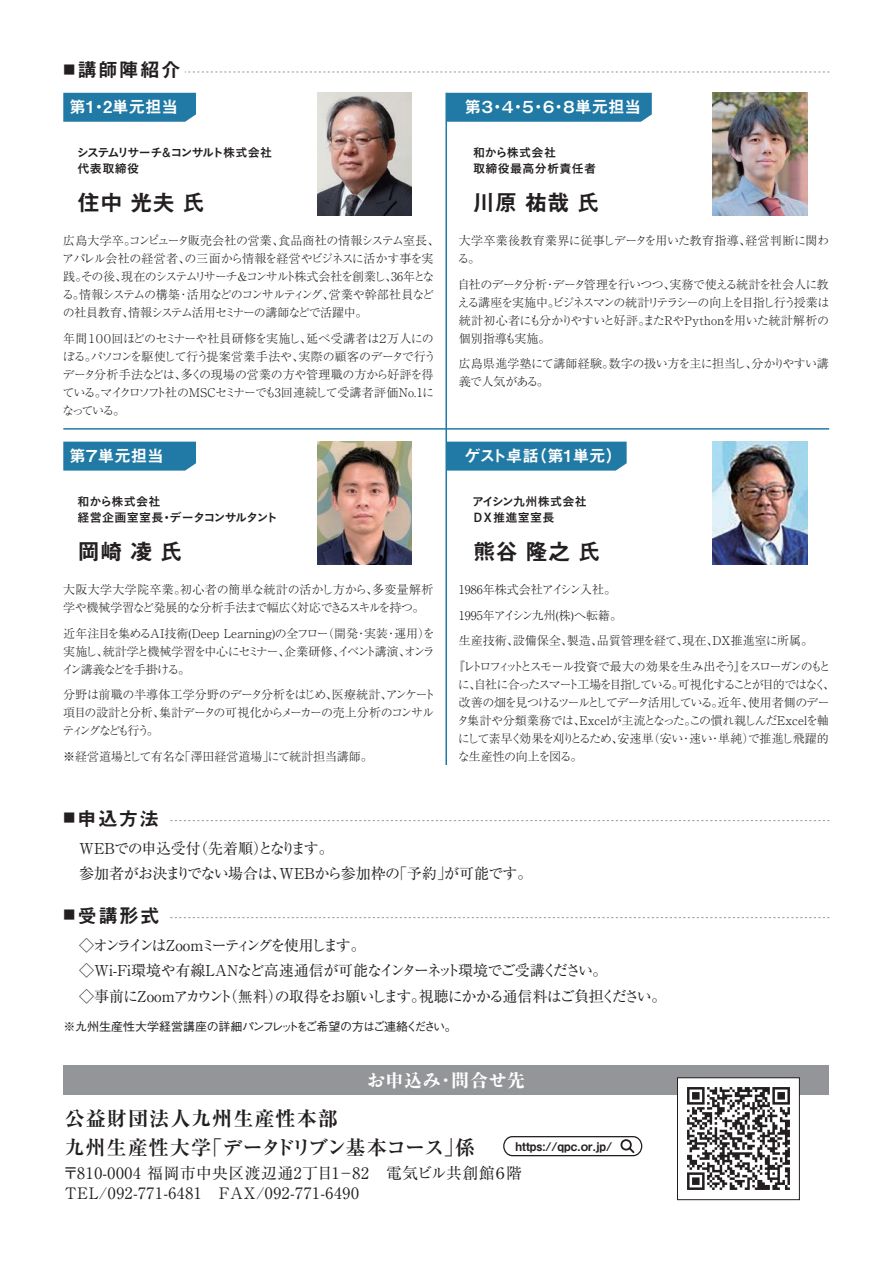
<style>
.page{position:relative;width:893px;height:1263px;background:#fff}
.page>*{position:absolute;margin:0;border:0;box-sizing:border-box;transform-origin:0 0}
.t1{font:22.5px "Midashi Go Pr 5 MB31";color:#231f20}
.t2{font:700 20.1px "Ryumin Pro";letter-spacing:-.035em;color:#231f20}
.t3{font:700 expanded 20.1px "Ryumin Pro";letter-spacing:.05em;color:#231f20}
.t4{font:19.5px "Midashi Go Pr 5 MB31";letter-spacing:.075em;color:#231f20}
.t5{font:800 18px "Ryumin Pro";color:#fff}
.t6{font:16.5px "Midashi Go Pr 5 MB31";color:#fff}
.t7{font:15.75px/20.2px "Ryumin Pro";letter-spacing:.04em;color:#231f20}
.t8{font:15px/25.5px "Ryumin Pro";letter-spacing:-.085em;color:#231f20}
.t9{font:15px/25.5px "Ryumin Pro";letter-spacing:-.055em;color:#231f20}
.t10{font:300 12px/18px "Ryumin Pro";letter-spacing:-.04em;color:#231f20}
.t11{font:300 12px/18px "Ryumin Pro";letter-spacing:-.07em;color:#231f20}
.t12{font:300 12px/18px "Ryumin Pro";letter-spacing:-.095em;color:#231f20}
.t13{font:300 12px/18px "Ryumin Pro";letter-spacing:-.085em;color:#231f20}
.t14{font:300 12px/18px "Ryumin Pro";letter-spacing:-.01em;color:#231f20}
.t15{font:300 12px "Ryumin Pro";color:#231f20}
.t16{font:300 12px "Ryumin Pro";letter-spacing:-.12em;color:#231f20}
.t17{font:500 12px "Gothic BBB Pro";letter-spacing:-.03em;color:#231f20}
.t18{font:300 12px/18px "Ryumin Pro";letter-spacing:.03em;color:#231f20}
.t19{font:12px/15.9px "Koburina Go Std W6";letter-spacing:.025em;color:#231f20}
.t20{font:300 12px "Ryumin Pro";letter-spacing:-.02em;color:#231f20}
.t21{font:12px/15.9px "Koburina Go Std W6";letter-spacing:-.01em;color:#231f20}
.t22{font:12px/15.9px "Koburina Go Std W6";letter-spacing:-.065em;color:#231f20}
.t23{font:12px "Midashi Go Pr 5 MB31";color:#231f20}
.t24{font:300 12px "Ryumin Pro";letter-spacing:-.005em;color:#231f20}
.s1{font-family:"Antique Std ANM";font-weight:400}
.s2{font-weight:700;font-stretch:expanded}
</style>
<div class="page">
<div style="left:447px;top:93px;width:205px;height:29px;background:#217aa5"></div>
<svg style="left:185px;top:72px;width:644px;height:1px"></svg>
<svg style="left:503px;top:1136px;width:139px;height:20px"></svg>
<div style="left:63px;top:1065px;width:766px;height:30px;background:#939598"></div>
<svg style="left:170px;top:917px;width:659px;height:1px"></svg>
<svg style="left:170px;top:820px;width:659px;height:1px"></svg>
<hr style="left:63px;top:428px;width:766px;height:2px;background:#217aa5">
<hr style="left:445px;top:93px;width:2px;height:672px;background:#217aa5">
<div style="left:63px;top:93px;width:133px;height:29px;background:#217aa5"></div>
<img style="left:317px;top:93px;width:95px;height:123px">
<img style="left:713px;top:93px;width:94px;height:123px">
<div style="left:447px;top:442px;width:180px;height:29px;background:#217aa5"></div>
<div style="left:63px;top:442px;width:133px;height:29px;background:#217aa5"></div>
<img style="left:317px;top:442px;width:95px;height:122px">
<img style="left:713px;top:442px;width:94px;height:122px">
<img style="left:677px;top:1078px;width:122px;height:122px">
<h3 class="t4" style="left:63px;top:54px;width:140px"><sup>■</sup> 講師陣紹介　</h3>
<h3 class="t6" style="left:69px;top:93px;width:110px">第1・2単元担当</h3>
<p class="t22" style="left:77px;top:145px;width:197px">システムリサーチ&amp;コンサルト株式会社代表取締役</p>
<h1 class="t1" style="left:78px;top:184px;width:129px">住中 光夫 氏</h1>
<p class="t11" style="left:62px;top:231px;width:379px">広島大学卒。コンピュータ販売会社の営業、食品商社の情報システム室長、アパレル会社の経営者、の三面から情報を経営やビジネスに活かす事を実践。その後、現在のシステムリサーチ＆コンサルト株式会社を創業し、36年となる。情報システムの構築・活用などのコンサルティング、営業や幹部社員などの社員教育、情報システム活用セミナーの講師などで活躍中。</p>
<p class="t10" style="left:62px;top:328px;width:375px">年間１００回ほどのセミナーや社員研修を実施し、延べ受講者は２万人にのぼる。パソコンを駆使して行う提案営業手法や、実際の顧客のデータで行うデータ分析手法などは、多くの現場の営業の方や管理職の方から好評を得ている。マイクロソフト社のMSCセミナーでも3回連続して受講者評価No.1になっている。</p>
<h3 class="t6" style="left:465px;top:93px;width:178px">第３・４・５・６・８単元担当</h3>
<p class="t19" style="left:473px;top:145px;width:125px">和から株式会社<br>取締役最高分析責任者</p>
<h1 class="t1" style="left:473px;top:184px;width:129px">川原 祐哉 氏</h1>
<p class="t18" style="left:457px;top:231px;width:373px">大学卒業後教育業界に従事しデータを用いた教育指導、経営判断に関わる。</p>
<p class="t10" style="left:458px;top:274px;width:373px;text-align:justify">自社のデータ分析・データ管理を行いつつ、実務で使える統計を社会人に教える講座を実施中。ビジネスマンの統計リテラシーの向上を目指し行う授業は統計初心者にも分かりやすいと好評。またRやPythonを用いた統計解析の個別指導も実施。</p>
<p class="t10" style="left:459px;top:354px;width:372px">広島県進学塾にて講師経験。数字の扱い方を主に担当し、分かりやすい講義で人気がある。</p>
<h3 class="t6" style="left:69px;top:442px;width:96px">第７単元担当</h3>
<h3 class="t6" style="left:464px;top:442px;width:160px">ゲスト卓話（第1単元）</h3>
<p class="t21" style="left:78px;top:494px;width:202px">和から株式会社<br>経営企画室室長・データコンサルタント</p>
<h1 class="t1" style="left:78px;top:533px;width:106px">岡崎 凌 氏</h1>
<p class="t14" style="left:63px;top:580px;width:372px">大阪大学大学院卒業。初心者の簡単な統計の活かし方から、多変量解析学や機械学習など発展的な分析手法まで幅広く対応できるスキルを持つ。</p>
<p class="t10" style="left:62px;top:623px;width:375px;text-align:justify">近年注目を集めるAI技術(Deep Learning)の全フロー（開発・実装・運用）を実施し、統計学と機械学習を中心にセミナー、企業研修、イベント講演、オンライン講義などを手掛ける。</p>
<p class="t13" style="left:63px;top:685px;width:375px">分野は前職の半導体工学分野のデータ分析をはじめ、医療統計、アンケート項目の設計と分析、集計データの可視化からメーカーの売上分析のコンサルティングなども行う。</p>
<p class="t20" style="left:63px;top:747px;width:311px">※経営道場として有名な「澤田経営道場」にて統計担当講師。</p>
<p class="t19" style="left:472px;top:494px;width:116px">アイシン九州株式会社<br>ＤＸ推進室室長</p>
<h1 class="t1" style="left:473px;top:533px;width:129px">熊谷 隆之 氏</h1>
<p class="t15" style="left:459px;top:580px;width:159px">1986年株式会社アイシン入社。</p>
<p class="t24" style="left:459px;top:606px;width:165px">1995年アイシン九州(株)へ転籍。</p>
<p class="t15" style="left:459px;top:631px;width:356px">生産技術、設備保全、製造、品質管理を経て、現在、DX推進室に所属。</p>
<p class="t16" style="left:453px;top:657px;width:380px">『レトロフィットとスモール投資で最大の効果を生み出そう』をスローガンのもと</p>
<p class="t12" style="left:457px;top:674px;width:379px">に、自社に合ったスマート工場を目指している。可視化することが目的ではなく、改善の畑を見つけるツールとしてデータ活用している。近年、使用者側のデータ集計や分類業務では、Excelが主流となった。この慣れ親しんだExcelを軸にして素早く効果を刈りとるため、安速単（安い・速い・単純）で推進し飛躍的な生産性の向上を図る。</p>
<h3 class="t4" style="left:63px;top:803px;width:119px"><sup>■</sup> 申込方法　</h3>
<p class="t9" style="left:79px;top:834px;width:455px">WEBでの申込受付（先着順）となります。<br>参加者がお決まりでない場合は、WEBから参加枠の「予約」が可能です。</p>
<h3 class="t4" style="left:63px;top:900px;width:98px"><sup>■</sup> 受講形式</h3>
<p class="t8" style="left:79px;top:931px;width:589px">◇オンラインはZoomミーティングを使用します。　<br>◇Wi-Fi環境や有線LANなど高速通信が可能なインターネット環境でご受講ください。<br>◇事前にZoomアカウント（無料）の取得をお願いします。視聴にかかる通信料はご負担ください。</p>
<p class="t17" style="left:63px;top:1017px;width:395px">※九州生産性大学経営講座の詳細パンフレットをご希望の方はご連絡ください。</p>
<h2 class="t3" style="left:65px;top:1103px;width:275px">公益財団法人九州生産性本部</h2>
<h3 class="t5" style="left:367px;top:1066px;width:159px"><span class="s1">お</span>申込<span class="s1">み</span><span class="s2">・</span>問合<span class="s1">せ</span>先</h3>
<h2 class="t2" style="left:65px;top:1131px;width:412px">九州生産性大学「データドリブン基本コース」係</h2>
<p class="t23" style="left:516px;top:1136px;width:98px">https://qpc.or.jp/</p>
<h3 class="t7" style="left:63px;top:1162px;width:477px">〒810-0004 福岡市中央区渡辺通2丁目1－82　電気ビル共創館６階　<br>TEL/092-771-6481　FAX/092-771-6490</h3>
</div>
